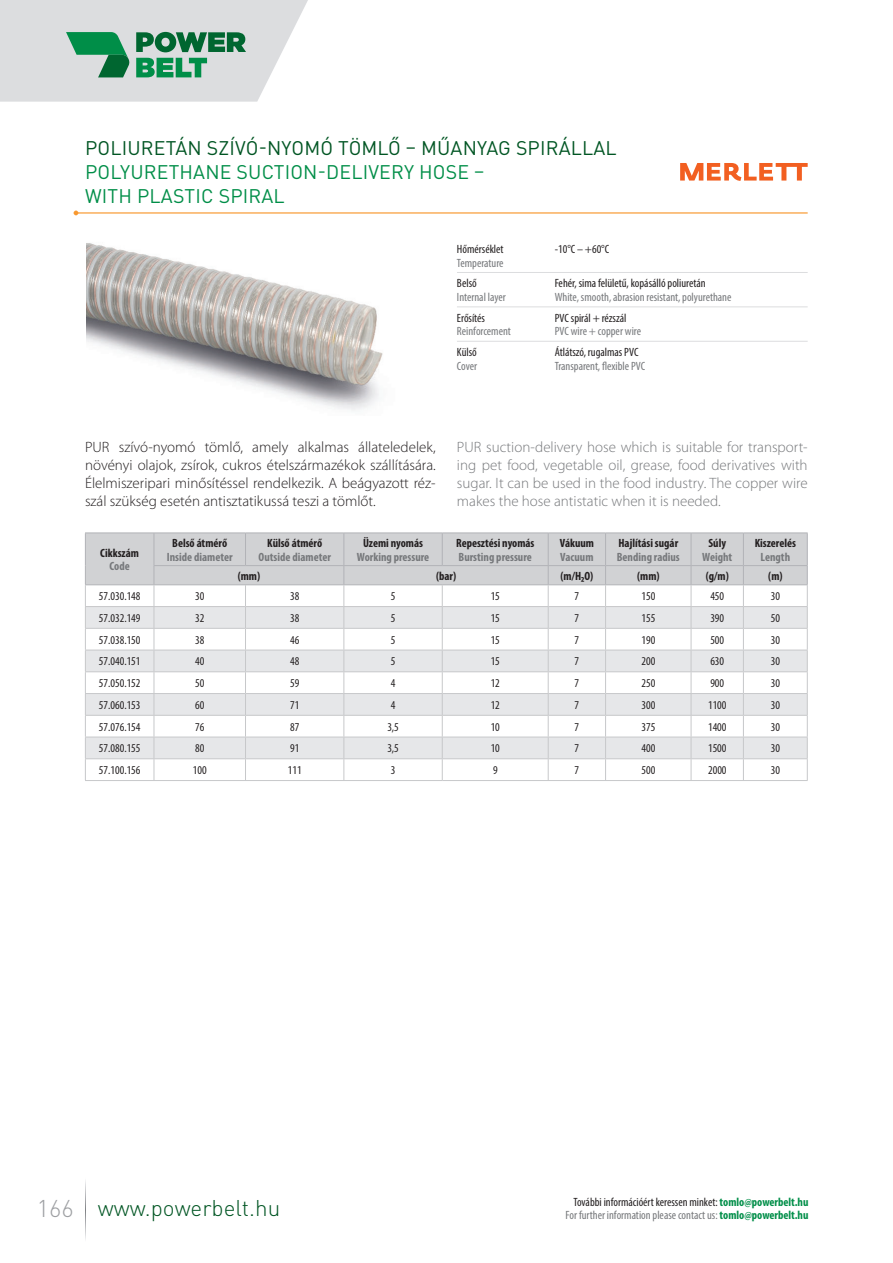
<style>
.page{position:relative;width:893px;height:1263px;background:#fff}
.page>*{position:absolute;margin:0;border:0;box-sizing:border-box;transform-origin:0 0}
.t1{font:300 22.5px "DIN Pro";color:#005523}
.t2{font:19.5px/24px "DIN Pro";letter-spacing:.01em;color:#008e48}
.t3{font:19.5px "DIN Pro";letter-spacing:.01em;color:#005523}
.t4{font:300 15px/18px "Myriad Pro";color:#231f20;text-align:justify}
.t5{font:300 15px/18px "Myriad Pro";color:#76787b;text-align:justify}
.t6{font:condensed 12px "Myriad Pro";color:#231f20}
.t7{font:condensed 12px/13.5px "Myriad Pro";color:#76787b;text-align:right}
.t8{font:700 condensed 12px "Myriad Pro";color:#231f20}
.t9{font:700 condensed 12px "Myriad Pro";color:#76787b}
.s1{font-size:24px;color:#9d9fa2}
.s2{color:#231f20}
.s3{font-weight:700;color:#008e48}
</style>
<div class="page">
<svg style="left:85px;top:1180px;width:1px;height:60px"></svg>
<svg style="left:680px;top:163px;width:128px;height:18px"></svg>
<hr style="left:76px;top:212px;width:732px;height:2px;background:#f89931">
<svg style="left:74px;top:211px;width:4px;height:4px"></svg>
<hr style="left:457px;top:272px;width:351px;height:1px;background:#dcdddf">
<hr style="left:457px;top:307px;width:351px;height:1px;background:#dcdddf">
<hr style="left:457px;top:341px;width:351px;height:1px;background:#dcdddf">
<img style="left:87px;top:243px;width:296px;height:168px">
<svg style="left:85px;top:533px;width:723px;height:247px"></svg>
<hr style="left:85px;top:780px;width:357px;height:1px;background:#c7c8ca">
<hr style="left:442px;top:780px;width:366px;height:1px;background:#c7c8ca">
<svg style="left:0;top:0;width:308px;height:102px;background:#c2d2cc"></svg>
<h2 class="t3" style="left:85px;top:137px;width:533px">POLIURETÁN SZÍVÓ-NYOMÓ TÖMLŐ – MŰANYAG SPIRÁLLAL</h2>
<h2 class="t2" style="left:85px;top:161px;width:401px">POLYURETHANE SUCTION-DELIVERY HOSE –<br>WITH PLASTIC SPIRAL</h2>
<p class="t6" style="left:457px;top:242px;width:48px">Hőmérséklet</p>
<p class="t7" style="left:457px;top:256px;width:48px">Temperature</p>
<p class="t6" style="left:555px;top:242px;width:56px">-10°C – +60°C</p>
<p class="t6" style="left:457px;top:276px;width:21px">Belső</p>
<p class="t7" style="left:457px;top:290px;width:50px">Internal layer</p>
<p class="t6" style="left:555px;top:276px;width:152px">Fehér, sima felületű, kopásálló poliuretán</p>
<p class="t7" style="left:555px;top:290px;width:178px">White, smooth, abrasion resistant, polyurethane</p>
<p class="t6" style="left:457px;top:311px;width:30px">Erősítés</p>
<p class="t7" style="left:457px;top:324px;width:55px">Reinforcement</p>
<p class="t6" style="left:555px;top:311px;width:73px">PVC spirál + rézszál</p>
<p class="t7" style="left:555px;top:324px;width:88px">PVC wire + copper wire</p>
<p class="t6" style="left:457px;top:345px;width:21px">Külső</p>
<p class="t7" style="left:457px;top:359px;width:22px">Cover</p>
<p class="t6" style="left:555px;top:345px;width:85px">Átlátszó, rugalmas PVC</p>
<p class="t7" style="left:555px;top:359px;width:92px">Transparent, flexible PVC</p>
<p class="t4" style="left:85px;top:439px;width:352px">PUR szívó-nyomó tömlő, amely alkalmas állateledelek, növényi olajok, zsírok, cukros ételszármazékok szállítására.<br>Élelmiszeripari minősítéssel rendelkezik. A beágyazott réz&shy;szál szükség esetén antisztatikussá teszi a tömlőt.</p>
<p class="t5" style="left:457px;top:439px;width:352px">PUR suction-delivery hose which is suitable for transport&shy;ing pet food, vegetable oil, grease, food derivatives with sugar. It can be used in the food industry. The copper wire makes the hose antistatic when it is needed.</p>
<p class="t8" style="left:100px;top:548px;width:40px">Cikkszám</p>
<p class="t9" style="left:110px;top:562px;width:22px">Code</p>
<p class="t8" style="left:363px;top:538px;width:61px">Üzemi nyomás</p>
<p class="t9" style="left:357px;top:552px;width:74px">Working pressure</p>
<p class="t8" style="left:172px;top:538px;width:57px">Belső átmérő</p>
<p class="t9" style="left:167px;top:552px;width:67px">Inside diameter</p>
<p class="t8" style="left:267px;top:538px;width:57px">Külső átmérő</p>
<p class="t9" style="left:258px;top:552px;width:74px">Outside diameter</p>
<p class="t8" style="left:560px;top:538px;width:36px">Vákuum</p>
<p class="t9" style="left:560px;top:552px;width:35px">Vacuum</p>
<p class="t8" style="left:618px;top:538px;width:61px">Hajlítási sugár</p>
<p class="t9" style="left:617px;top:552px;width:65px">Bending radius</p>
<p class="t8" style="left:708px;top:538px;width:19px">Súly</p>
<p class="t9" style="left:702px;top:552px;width:32px">Weight</p>
<p class="t8" style="left:755px;top:538px;width:43px">Kiszerelés</p>
<p class="t9" style="left:760px;top:552px;width:31px">Length</p>
<p class="t8" style="left:456px;top:538px;width:80px">Repesztési nyomás</p>
<p class="t9" style="left:458px;top:552px;width:75px">Bursting pressure</p>
<p class="t8" style="left:238px;top:571px;width:24px">(mm)</p>
<p class="t8" style="left:436px;top:571px;width:22px">(bar)</p>
<p class="t8" style="left:560px;top:571px;width:34px">(m/H2O)</p>
<p class="t8" style="left:637px;top:571px;width:24px">(mm)</p>
<p class="t8" style="left:706px;top:571px;width:25px">(g/m)</p>
<p class="t8" style="left:768px;top:571px;width:16px">(m)</p>
<p class="t6" style="left:99px;top:589px;width:43px">57.030.148</p>
<p class="t6" style="left:195px;top:589px;width:11px">30</p>
<p class="t6" style="left:290px;top:589px;width:11px">38</p>
<p class="t6" style="left:391px;top:589px;width:6px">5</p>
<p class="t6" style="left:491px;top:589px;width:11px">15</p>
<p class="t6" style="left:575px;top:589px;width:6px">7</p>
<p class="t6" style="left:641px;top:589px;width:15px">150</p>
<p class="t6" style="left:710px;top:589px;width:15px">450</p>
<p class="t6" style="left:771px;top:589px;width:11px">30</p>
<p class="t6" style="left:99px;top:611px;width:43px">57.032.149</p>
<p class="t6" style="left:195px;top:611px;width:11px">32</p>
<p class="t6" style="left:290px;top:611px;width:11px">38</p>
<p class="t6" style="left:391px;top:611px;width:6px">5</p>
<p class="t6" style="left:491px;top:611px;width:11px">15</p>
<p class="t6" style="left:575px;top:611px;width:6px">7</p>
<p class="t6" style="left:641px;top:611px;width:15px">155</p>
<p class="t6" style="left:710px;top:611px;width:15px">390</p>
<p class="t6" style="left:771px;top:611px;width:11px">50</p>
<p class="t6" style="left:99px;top:633px;width:43px">57.038.150</p>
<p class="t6" style="left:195px;top:633px;width:11px">38</p>
<p class="t6" style="left:290px;top:633px;width:11px">46</p>
<p class="t6" style="left:391px;top:633px;width:6px">5</p>
<p class="t6" style="left:491px;top:633px;width:11px">15</p>
<p class="t6" style="left:575px;top:633px;width:6px">7</p>
<p class="t6" style="left:641px;top:633px;width:15px">190</p>
<p class="t6" style="left:710px;top:633px;width:15px">500</p>
<p class="t6" style="left:771px;top:633px;width:11px">30</p>
<p class="t6" style="left:99px;top:654px;width:43px">57.040.151</p>
<p class="t6" style="left:195px;top:654px;width:11px">40</p>
<p class="t6" style="left:290px;top:654px;width:11px">48</p>
<p class="t6" style="left:391px;top:654px;width:6px">5</p>
<p class="t6" style="left:491px;top:654px;width:11px">15</p>
<p class="t6" style="left:575px;top:654px;width:6px">7</p>
<p class="t6" style="left:641px;top:654px;width:15px">200</p>
<p class="t6" style="left:710px;top:654px;width:15px">630</p>
<p class="t6" style="left:771px;top:654px;width:11px">30</p>
<p class="t6" style="left:99px;top:676px;width:43px">57.050.152</p>
<p class="t6" style="left:195px;top:676px;width:11px">50</p>
<p class="t6" style="left:290px;top:676px;width:11px">59</p>
<p class="t6" style="left:391px;top:676px;width:6px">4</p>
<p class="t6" style="left:491px;top:676px;width:11px">12</p>
<p class="t6" style="left:575px;top:676px;width:6px">7</p>
<p class="t6" style="left:641px;top:676px;width:15px">250</p>
<p class="t6" style="left:710px;top:676px;width:15px">900</p>
<p class="t6" style="left:771px;top:676px;width:11px">30</p>
<p class="t6" style="left:99px;top:698px;width:43px">57.060.153</p>
<p class="t6" style="left:195px;top:698px;width:11px">60</p>
<p class="t6" style="left:290px;top:698px;width:11px">71</p>
<p class="t6" style="left:391px;top:698px;width:6px">4</p>
<p class="t6" style="left:491px;top:698px;width:11px">12</p>
<p class="t6" style="left:575px;top:698px;width:6px">7</p>
<p class="t6" style="left:641px;top:698px;width:15px">300</p>
<p class="t6" style="left:708px;top:698px;width:20px">1100</p>
<p class="t6" style="left:771px;top:698px;width:11px">30</p>
<p class="t6" style="left:99px;top:720px;width:43px">57.076.154</p>
<p class="t6" style="left:195px;top:720px;width:11px">76</p>
<p class="t6" style="left:290px;top:720px;width:11px">87</p>
<p class="t6" style="left:387px;top:720px;width:13px">3,5</p>
<p class="t6" style="left:491px;top:720px;width:11px">10</p>
<p class="t6" style="left:575px;top:720px;width:6px">7</p>
<p class="t6" style="left:641px;top:720px;width:15px">375</p>
<p class="t6" style="left:708px;top:720px;width:20px">1400</p>
<p class="t6" style="left:771px;top:720px;width:11px">30</p>
<p class="t6" style="left:99px;top:741px;width:43px">57.080.155</p>
<p class="t6" style="left:195px;top:741px;width:11px">80</p>
<p class="t6" style="left:290px;top:741px;width:11px">91</p>
<p class="t6" style="left:387px;top:741px;width:13px">3,5</p>
<p class="t6" style="left:491px;top:741px;width:11px">10</p>
<p class="t6" style="left:575px;top:741px;width:6px">7</p>
<p class="t6" style="left:641px;top:741px;width:15px">400</p>
<p class="t6" style="left:708px;top:741px;width:20px">1500</p>
<p class="t6" style="left:771px;top:741px;width:11px">30</p>
<p class="t6" style="left:99px;top:763px;width:43px">57.100.156</p>
<p class="t6" style="left:193px;top:763px;width:15px">100</p>
<p class="t6" style="left:288px;top:763px;width:15px">111</p>
<p class="t6" style="left:391px;top:763px;width:6px">3</p>
<p class="t6" style="left:493px;top:763px;width:6px">9</p>
<p class="t6" style="left:575px;top:763px;width:6px">7</p>
<p class="t6" style="left:641px;top:763px;width:15px">500</p>
<p class="t6" style="left:708px;top:763px;width:20px">2000</p>
<p class="t6" style="left:771px;top:763px;width:11px">30</p>
<h1 class="t1" style="left:37px;top:1195px;width:245px"><span class="s1">166</span> www.powerbelt.hu</h1>
<p class="t7" style="left:566px;top:1195px;width:244px"><span class="s2">További információért keressen minket:</span> <span class="s3">tomlo@powerbelt.hu<br></span>For further information please contact us: <span class="s3">tomlo@powerbelt.hu</span></p>
</div>
